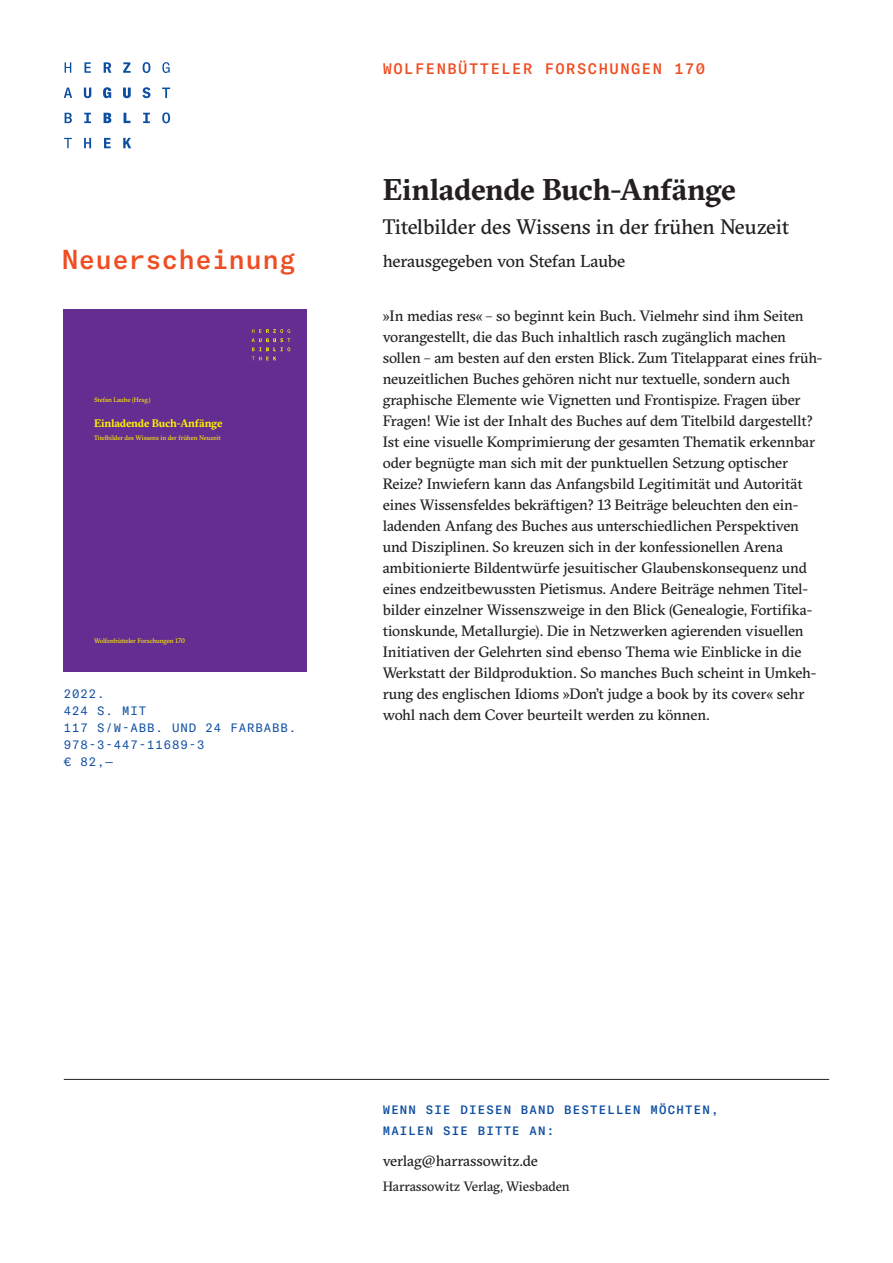
<style>
.page{position:relative;width:893px;height:1263px;background:#fff}
.page>*{position:absolute;margin:0;border:0;box-sizing:border-box;transform-origin:0 0}
.t1{font:700 30px "GT Sectra";letter-spacing:-.015em;color:#231f20}
.t2{font:500 27px "GT America Mono";color:#f04d22}
.t3{font:21px "GT Sectra";letter-spacing:-.01em;color:#231f20}
.t4{font:17.25px "GT Sectra";letter-spacing:-.015em;color:#231f20}
.t5{font:15px/21px "GT Sectra";letter-spacing:-.01em;color:#231f20}
.t6{font:500 15px "GT America Mono";letter-spacing:.1em;color:#f04d22}
.t7{font:13.5px "GT Sectra";letter-spacing:-.01em;color:#231f20}
.t8{font:12px/17px "GT America Mono";letter-spacing:.075em;color:#0d4da1}
.t9{font:500 12px/21px "GT America Mono";letter-spacing:.1em;color:#0d4da1}
.t10{font:700 10.95px "GT Sectra";letter-spacing:-.015em;color:#fff101}
.t11{font:6.6px "GT Sectra";letter-spacing:-.01em;color:#fff101}
</style>
<div class="page">
<hr style="left:64px;top:1079px;width:765px;height:1px;background:#231f20">
<svg style="left:65px;top:62px;width:6px;height:11px"></svg>
<svg style="left:84px;top:62px;width:7px;height:11px"></svg>
<svg style="left:104px;top:62px;width:7px;height:11px"></svg>
<svg style="left:123px;top:62px;width:8px;height:11px"></svg>
<svg style="left:143px;top:62px;width:7px;height:11px"></svg>
<svg style="left:162px;top:62px;width:8px;height:11px"></svg>
<svg style="left:64px;top:88px;width:8px;height:10px"></svg>
<svg style="left:84px;top:88px;width:7px;height:10px"></svg>
<svg style="left:103px;top:87px;width:8px;height:11px"></svg>
<svg style="left:123px;top:88px;width:8px;height:10px"></svg>
<svg style="left:142px;top:87px;width:8px;height:11px"></svg>
<svg style="left:162px;top:88px;width:8px;height:10px"></svg>
<svg style="left:65px;top:113px;width:7px;height:10px"></svg>
<svg style="left:84px;top:113px;width:7px;height:10px"></svg>
<svg style="left:104px;top:113px;width:7px;height:10px"></svg>
<svg style="left:124px;top:113px;width:6px;height:10px"></svg>
<svg style="left:143px;top:113px;width:7px;height:10px"></svg>
<svg style="left:162px;top:112px;width:8px;height:11px"></svg>
<svg style="left:64px;top:138px;width:8px;height:10px"></svg>
<svg style="left:84px;top:138px;width:7px;height:10px"></svg>
<svg style="left:104px;top:138px;width:7px;height:10px"></svg>
<svg style="left:123px;top:138px;width:8px;height:10px"></svg>
<div style="left:64px;top:309px;width:243px;height:362px;background:#632d91"></div>
<svg style="left:252px;top:329px;width:38px;height:22px"></svg>
<svg style="left:252px;top:357px;width:24px;height:3px"></svg>
<h2 class="t2" style="left:62px;top:244px;width:235px">Neuerscheinung</h2>
<p class="t11" style="left:94px;top:396px;width:58px">Stefan Laube (Hrsg.)</p>
<p class="t10" style="left:94px;top:416px;width:130px">Einladende Buch-Anfänge</p>
<p class="t11" style="left:94px;top:434px;width:128px">Titelbilder des Wissens in der frühen Neuzeit</p>
<p class="t11" style="left:94px;top:637px;width:92px">Wolfenbütteler Forschungen 170</p>
<p class="t8" style="left:64px;top:686px;width:234px">2022.<br>424 S. MIT<br>117 S/W-ABB. UND 24 FARBABB.<br>978-3-447-11689-3<br>€ 82,_</p>
<p class="t6" style="left:383px;top:60px;width:324px">WOLFENBÜTTELER FORSCHUNGEN 170</p>
<h1 class="t1" style="left:383px;top:172px;width:355px">Einladende Buch-Anfänge</h1>
<h3 class="t3" style="left:383px;top:215px;width:408px">Titelbilder des Wissens in der frühen Neuzeit</h3>
<p class="t4" style="left:383px;top:251px;width:244px">herausgegeben von Stefan Laube</p>
<p class="t5" style="left:383px;top:305px;width:441px">»In medias res« – so beginnt kein Buch. Vielmehr sind ihm Seiten vorangestellt, die das Buch inhaltlich rasch zugänglich machen sollen – am besten auf den ersten Blick. Zum Titelapparat eines früh&shy;neuzeitlichen Buches gehören nicht nur textuelle, sondern auch graphische Elemente wie Vignetten und Frontispize. Fragen über Fragen! Wie ist der Inhalt des Buches auf dem Titelbild dargestellt?<br>Ist eine visuelle Komprimierung der gesamten Thematik erkennbar oder begnügte man sich mit der punktuellen Setzung optischer Reize? Inwiefern kann das Anfangsbild Legitimität und Autorität eines Wissensfeldes bekräftigen? 13 Beiträge beleuchten den ein&shy;ladenden Anfang des Buches aus unterschiedlichen Perspektiven und Disziplinen. So kreuzen sich in der konfessionellen Arena ambitionierte Bildentwürfe jesuitischer Glaubenskonsequenz und eines endzeitbewussten Pietismus. Andere Beiträge nehmen Titel&shy;bilder einzelner Wissenszweige in den Blick (Genealogie, Fortifika&shy;tionskunde, Metallurgie). Die in Netzwerken agierenden visuellen Initiativen der Gelehrten sind ebenso Thema wie Einblicke in die Werkstatt der Bildproduktion. So manches Buch scheint in Umkeh&shy;rung des englischen Idioms »Don’t judge a book by its cover« sehr wohl nach dem Cover beurteilt werden zu können.</p>
<p class="t9" style="left:383px;top:1100px;width:337px">WENN SIE DIESEN BAND BESTELLEN MÖCHTEN,<br>MAILEN SIE BITTE AN:</p>
<p class="t5" style="left:383px;top:1150px;width:157px">verlag@harrassowitz.de</p>
<p class="t7" style="left:383px;top:1179px;width:189px">Harrassowitz Verlag, Wiesbaden</p>
</div>
